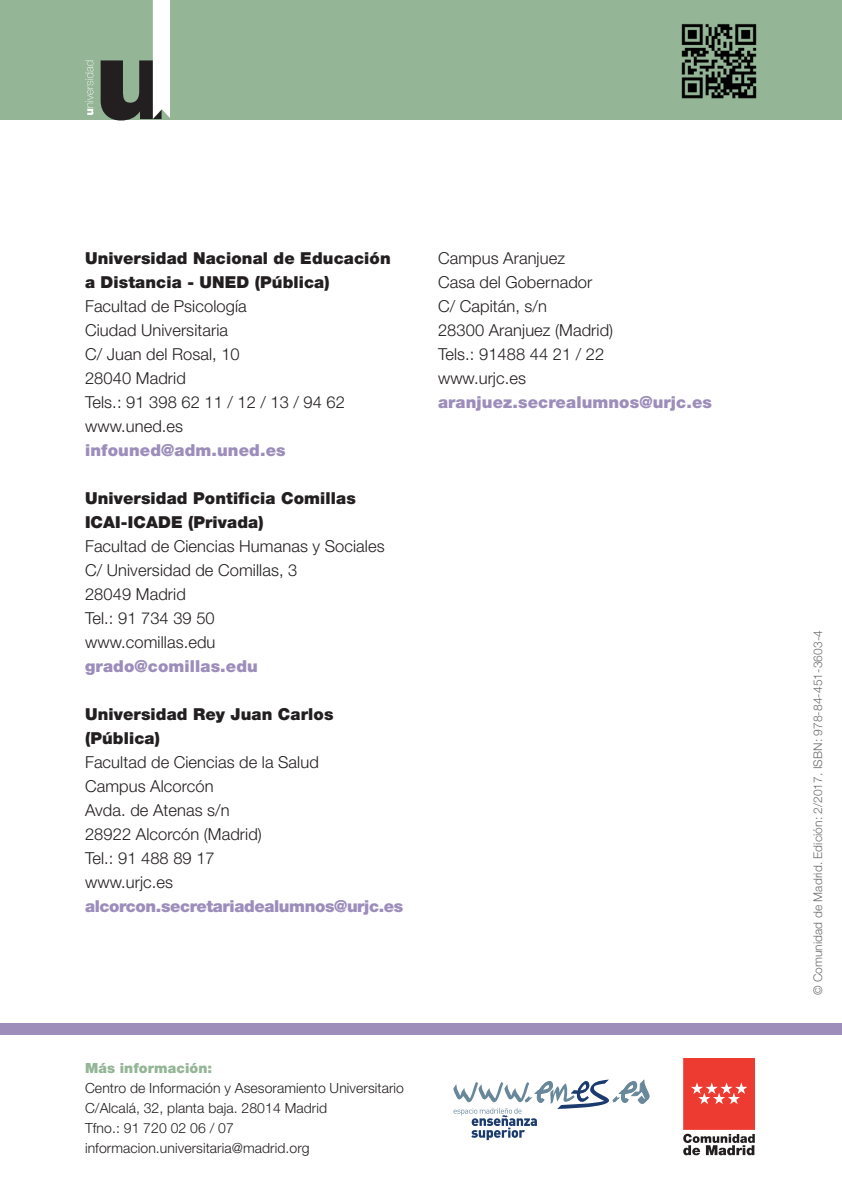
<style>
.page{position:relative;width:842px;height:1191px;background:#fff}
.page>*{position:absolute;margin:0;border:0;box-sizing:border-box;transform-origin:0 0}
.texto_corrido{font:300 16.4px "Helvetica Neue LT Std";letter-spacing:.005em;color:#231f20}
.texto_corrido-2{font:900 16.4px/24px "Helvetica Neue LT Std";letter-spacing:.005em;color:#231f20}
.texto_corrido-3{font:900 16.4px "Helvetica Neue LT Std";letter-spacing:.005em;color:#9c8dbb}
.texto_corrido-4{font:900 16.4px "Helvetica Neue LT Std";letter-spacing:-.025em;color:#9c8dbb}
.texto_corrido-5{font:300 14px "Helvetica Neue LT Std";letter-spacing:.005em;color:#231f20}
.texto_corrido-6{font:900 14px "Helvetica Neue LT Std";letter-spacing:.005em;color:#94b596}
.Ladillo_1{font:300 12px "Helvetica Neue LT Std";letter-spacing:.005em;color:#6c6d70}
</style>
<div class="page">
<div style="left:0;top:0;width:842px;height:119px;background:#94b596"></div>
<div style="left:0;top:1023px;width:842px;height:12px;background:#9c8dbb"></div>
<div style="left:684px;top:1058px;width:70px;height:71px;background:#ee3b32"></div>
<div style="left:683px;top:1058px;width:72px;height:71px;border:1px solid #ee3b32"></div>
<svg style="left:691px;top:1082px;width:56px;height:22px"></svg>
<svg style="left:683px;top:1133px;width:72px;height:22px"></svg>
<svg style="left:85px;top:61px;width:8px;height:54px"></svg>
<svg style="left:101px;top:0;width:69px;height:120px"></svg>
<img style="left:681px;top:24px;width:76px;height:75px">
<svg style="left:453px;top:1079px;width:196px;height:61px"></svg>
<p class="texto_corrido-2" style="left:85px;top:246px;width:307px">Universidad Nacional de Educación a Distancia - UNED (Pública)</p>
<p class="texto_corrido" style="left:85px;top:296px;width:163px">Facultad de Psicología</p>
<p class="texto_corrido" style="left:85px;top:320px;width:145px">Ciudad Universitaria</p>
<p class="texto_corrido" style="left:85px;top:344px;width:156px">C/ Juan del Rosal, 10</p>
<p class="texto_corrido" style="left:85px;top:368px;width:102px">28040 Madrid</p>
<p class="texto_corrido" style="left:85px;top:392px;width:261px">Tels.: 91 398 62 11 / 12 / 13 / 94 62</p>
<p class="texto_corrido" style="left:85px;top:416px;width:100px">www.uned.es</p>
<p class="texto_corrido-3" style="left:85px;top:440px;width:202px">infouned@adm.uned.es</p>
<p class="texto_corrido-2" style="left:85px;top:486px;width:272px">Universidad Pontificia Comillas<br>ICAI-ICADE (Privada)</p>
<p class="texto_corrido" style="left:85px;top:536px;width:301px">Facultad de Ciencias Humanas y Sociales</p>
<p class="texto_corrido" style="left:85px;top:560px;width:214px">C/ Universidad de Comillas, 3</p>
<p class="texto_corrido" style="left:85px;top:584px;width:102px">28049 Madrid</p>
<p class="texto_corrido" style="left:85px;top:608px;width:131px">Tel.: 91 734 39 50</p>
<p class="texto_corrido" style="left:85px;top:632px;width:132px">www.comillas.edu</p>
<p class="texto_corrido-3" style="left:85px;top:656px;width:174px">grado@comillas.edu</p>
<p class="texto_corrido-2" style="left:85px;top:702px;width:250px">Universidad Rey Juan Carlos (Pública)</p>
<p class="texto_corrido" style="left:85px;top:752px;width:235px">Facultad de Ciencias de la Salud</p>
<p class="texto_corrido" style="left:85px;top:776px;width:130px">Campus Alcorcón</p>
<p class="texto_corrido" style="left:85px;top:800px;width:146px">Avda. de Atenas s/n</p>
<p class="texto_corrido" style="left:85px;top:824px;width:178px">28922 Alcorcón (Madrid)</p>
<p class="texto_corrido" style="left:85px;top:848px;width:131px">Tel.: 91 488 89 17</p>
<p class="texto_corrido" style="left:85px;top:872px;width:90px">www.urjc.es</p>
<p class="texto_corrido-4" style="left:85px;top:896px;width:320px">alcorcon.secretariadealumnos@urjc.es</p>
<p class="texto_corrido" style="left:438px;top:248px;width:129px">Campus Aranjuez</p>
<p class="texto_corrido" style="left:438px;top:272px;width:156px">Casa del Gobernador</p>
<p class="texto_corrido" style="left:438px;top:296px;width:111px">C/ Capitán, s/n</p>
<p class="texto_corrido" style="left:438px;top:320px;width:177px">28300 Aranjuez (Madrid)</p>
<p class="texto_corrido" style="left:438px;top:344px;width:168px">Tels.: 91488 44 21 / 22</p>
<p class="texto_corrido" style="left:438px;top:368px;width:90px">www.urjc.es</p>
<p class="texto_corrido-3" style="left:438px;top:392px;width:276px">aranjuez.secrealumnos@urjc.es</p>
<p class="texto_corrido-6" style="left:85px;top:1060px;width:129px">Más información:</p>
<p class="texto_corrido-5" style="left:85px;top:1079px;width:320px">Centro de Información y Asesoramiento Universitario</p>
<p class="texto_corrido-5" style="left:85px;top:1099px;width:244px">C/Alcalá, 32, planta baja. 28014 Madrid</p>
<p class="texto_corrido-5" style="left:85px;top:1119px;width:150px">Tfno.: 91 720 02 06 / 07</p>
<p class="texto_corrido-5" style="left:85px;top:1139px;width:226px">informacion.universitaria@madrid.org</p>
<p class="Ladillo_1" style="left:811px;top:995px;width:367px;rotate:-90deg">© Comunidad de Madrid. Edición: 2/2017. ISBN: 978-84-451-3603-4</p>
</div>
